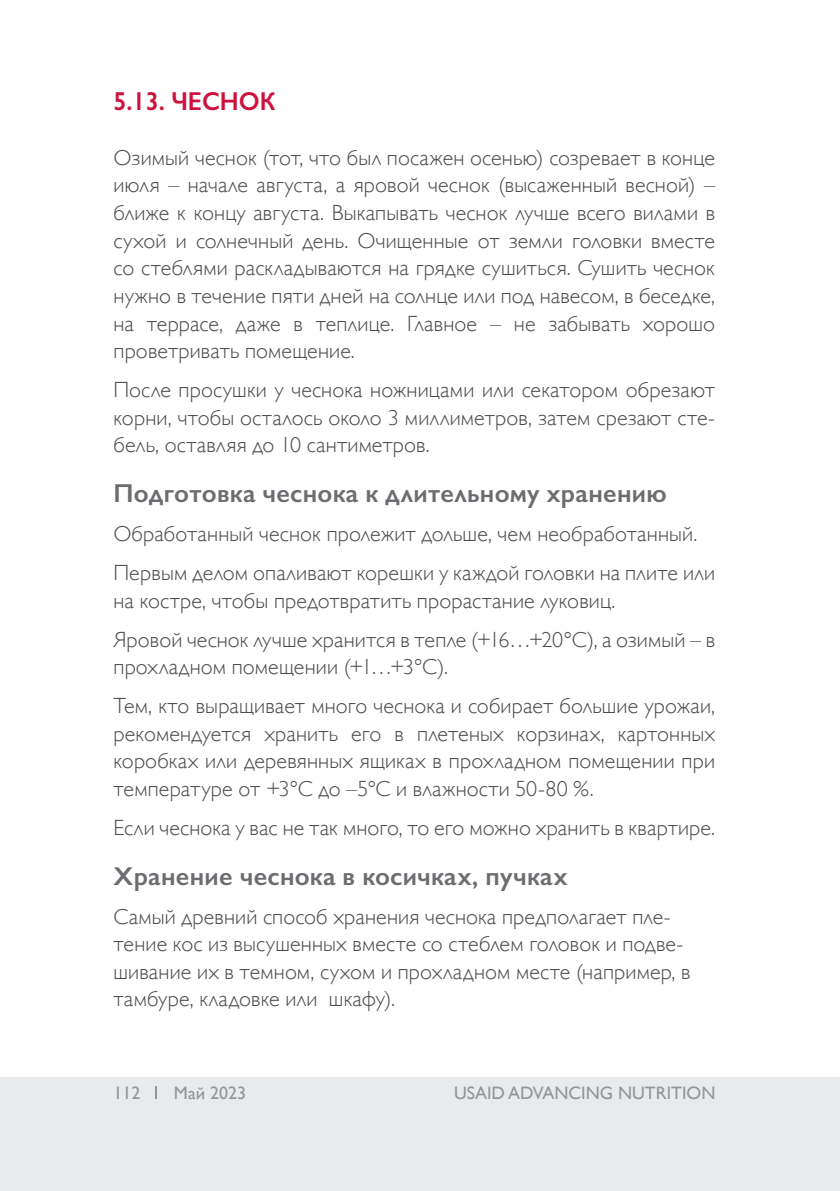
<style>
.page{position:relative;width:840px;height:1191px;background:#fff}
.page>*{position:absolute;margin:0;border:0;box-sizing:border-box;transform-origin:0 0}
.t1{font:600 26px "Gill Sans";letter-spacing:.01em;color:#6c6d70}
.t2{font:600 26px "Gill Sans";color:#cd123d;scale:.95 1}
.t3{font:300 22px/27.6px "Gill Sans";letter-spacing:.005em;color:#4b4c4d;text-align:justify}
.t4{font:18px "Gill Sans";color:#939598}
</style>
<div class="page">
<div style="left:0;top:1077px;width:839px;height:114px;background:#e9eaeb"></div>
<hr style="left:839px;top:1077px;width:1px;height:114px;background:#e9eaeb">
<svg style="left:156px;top:1086px;width:1px;height:12px"></svg>
<h3 class="t2" style="left:113px;top:85px;width:172px">5.13. ЧЕСНОК</h3>
<p class="t3" style="left:113px;top:143px;width:602px">Озимый чеснок (тот, что был посажен осенью) созревает в конце июля – начале августа, а яровой чеснок (высаженный весной) – ближе к концу августа. Выкапывать чеснок лучше всего вилами в сухой и солнечный день. Очищенные от земли головки вместе со стеблями раскладываются на грядке сушиться. Сушить чеснок нужно в течение пяти дней на солнце или под навесом, в беседке, на террасе, даже в теплице. Главное – не забывать хорошо проветривать помещение.</p>
<p class="t3" style="left:113px;top:375px;width:602px">После просушки у чеснока ножницами или секатором обрезают корни, чтобы осталось около 3 миллиметров, затем срезают сте&shy;бель, оставляя до 10 сантиметров.</p>
<h4 class="t1" style="left:113px;top:477px;width:554px">Подготовка чеснока к длительному хранению</h4>
<p class="t3" style="left:113px;top:519px;width:585px">Обработанный чеснок пролежит дольше, чем необработанный.</p>
<p class="t3" style="left:113px;top:558px;width:602px">Первым делом опаливают корешки у каждой головки на плите или на костре, чтобы предотвратить прорастание луковиц.</p>
<p class="t3" style="left:113px;top:624px;width:602px">Яровой чеснок лучше хранится в тепле (+16…+20°С), а озимый – в прохладном помещении (+1…+3°С).</p>
<p class="t3" style="left:113px;top:691px;width:602px">Тем, кто выращивает много чеснока и собирает большие урожаи, рекомендуется хранить его в плетеных корзинах, картонных коробках или деревянных ящиках в прохладном помещении при температуре от +3°С до –5°С и влажности 50-80 %.</p>
<p class="t3" style="left:113px;top:813px;width:602px">Если чеснока у вас не так много, то его можно хранить в квартире.</p>
<h4 class="t1" style="left:113px;top:860px;width:455px">Хранение чеснока в косичках, пучках</h4>
<p class="t3" style="left:113px;top:901px;width:578px;text-align:left">Самый древний способ хранения чеснока предполагает пле&shy;тение кос из высушенных вместе со стеблем головок и подве&shy;шивание их в темном, сухом и прохладном месте (например, в тамбуре, кладовке или шкафу).</p>
<p class="t4" style="left:113px;top:1082px;width:28px">112</p>
<p class="t4" style="left:174px;top:1082px;width:74px">Май 2023</p>
<p class="t4" style="left:454px;top:1082px;width:263px">USAID ADVANCING NUTRITION</p>
</div>
